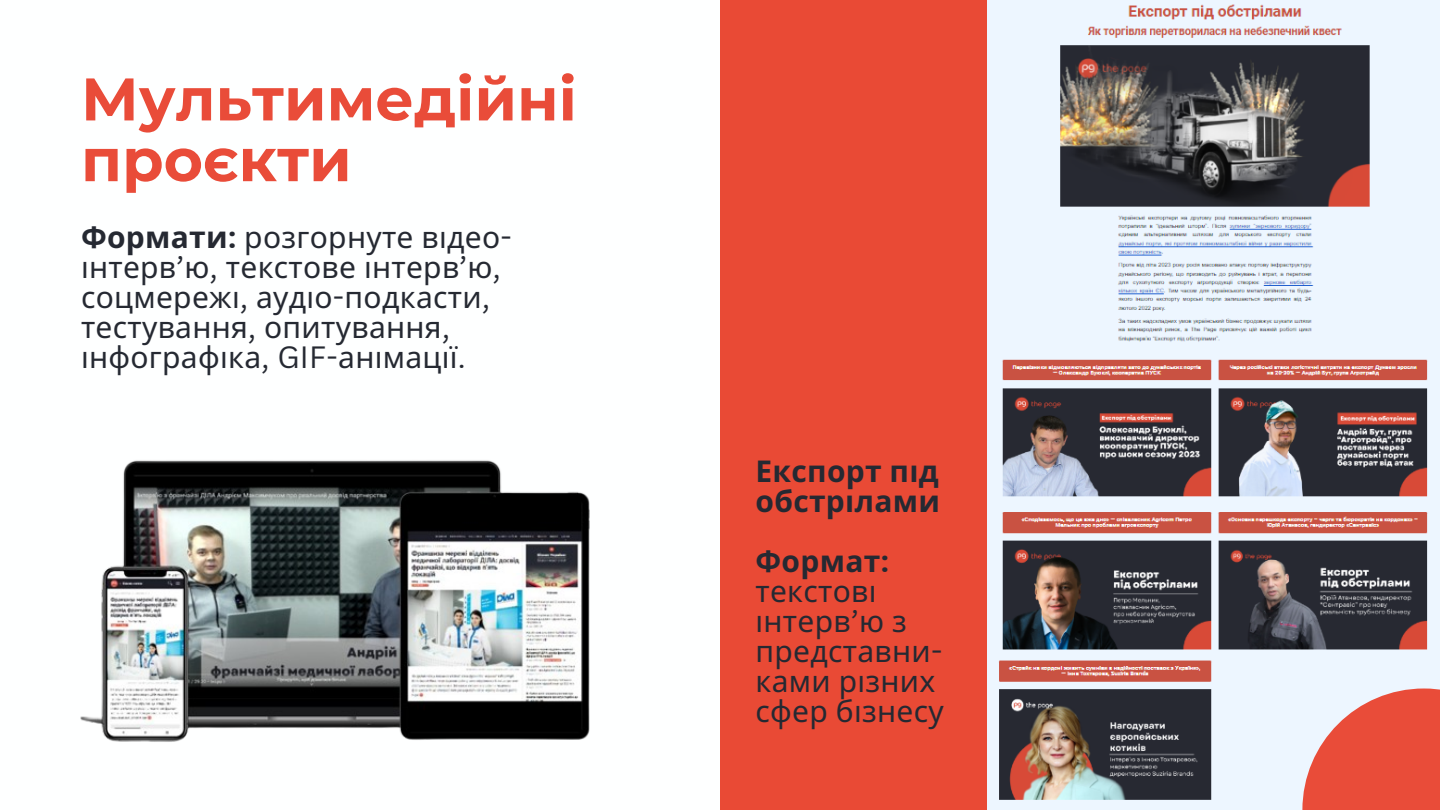
<style>
.page{position:relative;width:1440px;height:810px;background:#fff}
.page>*{position:absolute;margin:0;border:0;box-sizing:border-box;transform-origin:0 0}
.t1{font:700 60px/60.8px "Montserrat";color:#e94c39}
.t2{font:30px/30px "Noto Sans";letter-spacing:.01em;color:#252932}
.t3{font:700 30px/30px "Noto Sans";letter-spacing:.01em;color:#252932}
.s1{font-weight:700}
.s2{font-family:"Canva Sans";font-weight:700}
.s3{font-family:"Canva Sans"}
</style>
<div class="page">
<div style="left:720px;top:0;width:720px;height:810px;background:#e94a35"></div>
<img style="left:80px;top:460px;width:510px;height:282px">
<img style="left:988px;top:0;width:452px;height:810px">
<svg style="left:1302px;top:688px;width:138px;height:122px"></svg>
<p class="t1" style="left:81px;top:69px;width:497px">Мультимедійні проєкти</p>
<p class="t2" style="left:81px;top:221px;width:432px"><span class="s1">Формати</span><span class="s2">:</span> розгорнуте відео&shy;і нтерв<span class="s3">’</span>ю<span class="s3">,</span> текстове і нтерв<span class="s3">’</span>ю<span class="s3">, </span>соцмережі<span class="s3">,</span> ауді о<span class="s3">-</span>подкасти<span class="s3">, </span>тестування<span class="s3">,</span> опитування<span class="s3">,<br></span>і нфографі ка<span class="s3">, GIF-</span>ані мації<span class="s3">.</span></p>
<p class="t3" style="left:756px;top:456px;width:186px">Експорт під обстрілами</p>
<p class="t2" style="left:756px;top:546px;width:135px"><span class="s1">Формат</span><span class="s2">: </span>текстові</p>
<p class="t2" style="left:756px;top:606px;width:153px">і нтерв<span class="s3">’</span>ю з</p>
<p class="t2" style="left:756px;top:636px;width:189px">представни<span class="s3">-</span></p>
<p class="t2" style="left:756px;top:666px;width:190px">ками різних сфер бізнесу</p>
</div>
